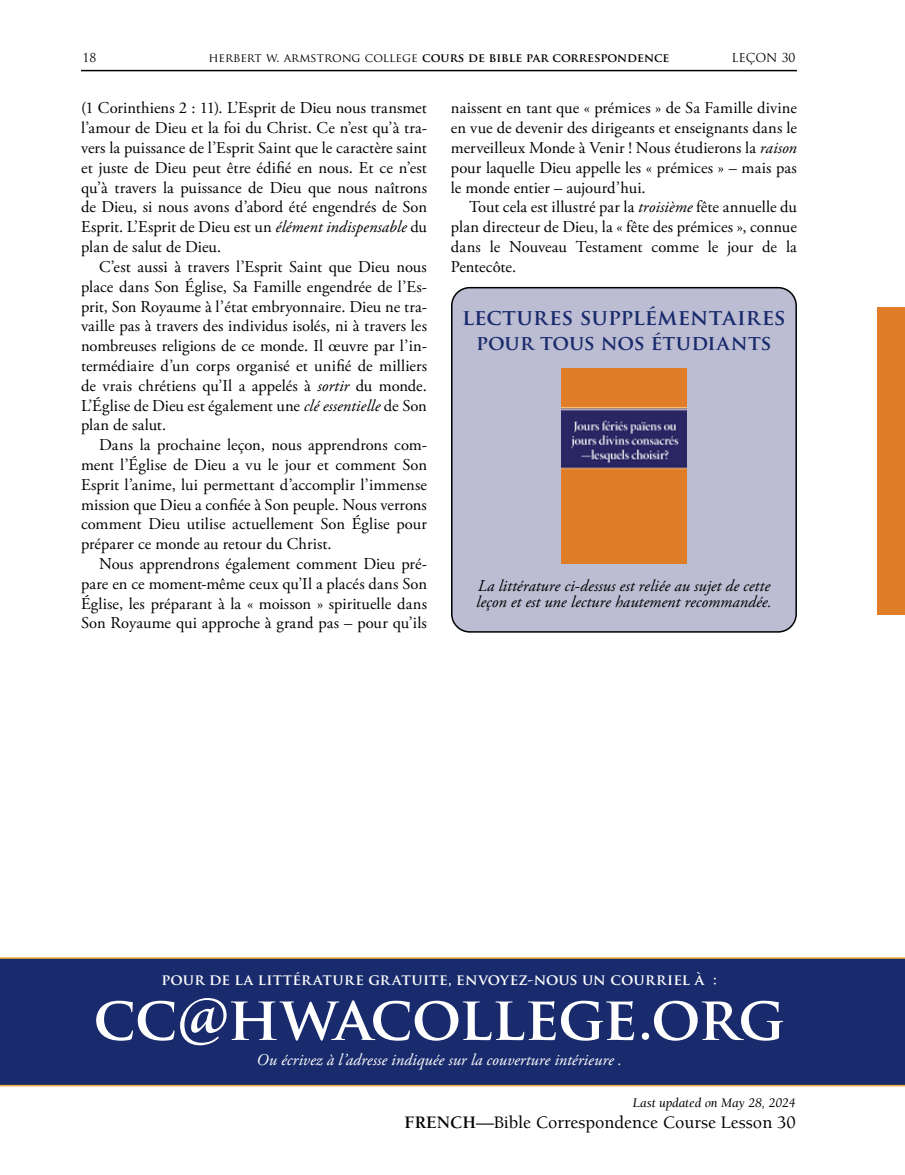
<style>
.page{position:relative;width:905px;height:1175px;background:#fff}
.page>*{position:absolute;margin:0;border:0;box-sizing:border-box;transform-origin:0 0}
.t1{font:700 60px "Trajan Pro";letter-spacing:-.02em;color:#fff}
.t2{font:700 21.75px "Trajan Pro";color:#192b6c}
.t3{font:700 20.25px "Trajan Pro";letter-spacing:-.01em;color:#192b6c}
.t4{font:500 18px "Berkeley Pro";color:#000}
.t5{font:16.5px/19.8px "Adobe Garamond Pro";letter-spacing:-.005em;color:#000;text-align:justify}
.t6{font:italic 16.5px/16.8px "Adobe Garamond Pro";letter-spacing:.005em;color:#000}
.t7{font:italic 16.5px "Adobe Garamond Pro";letter-spacing:.005em;color:#fff}
.t8{font:700 15px "Trajan Pro";letter-spacing:.01em;color:#fff}
.t9{font:italic 13.5px "Berkeley Pro";color:#000}
.t10{font:700 12px "Trajan Pro";color:#000}
.t11{font:12px "Trajan Pro";color:#000}
.s1{font-weight:400}
.s2{font-style:italic}
.s3{font-weight:700}
</style>
<div class="page">
<div style="left:878px;top:307px;width:26px;height:307px;background:#e07e27"></div>
<div style="left:0;top:957px;width:904px;height:129px;background:#192b6c"></div>
<hr style="left:81px;top:70px;width:715px;height:1px;background:#000">
<div style="left:452px;top:288px;width:344px;height:344px;background:#bcbcd3;border-radius:18px"></div>
<div style="left:451px;top:287px;width:345px;height:345px;border:2px solid #000;border-radius:18px"></div>
<img style="left:561px;top:368px;width:125px;height:196px">
<p class="t11" style="left:82px;top:50px;width:15px">18</p>
<p class="t10" style="left:208px;top:50px;width:462px"><span class="s1">Herbert W. Armstrong College</span> COURS DE BIBLE PAR CORRESPONDENCE</p>
<p class="t11" style="left:731px;top:50px;width:65px">LEÇON 30</p>
<p class="t5" style="left:81px;top:99px;width:347px">(1 Corinthiens 2 : 11). L’Esprit de Dieu nous transmet l’amour de Dieu et la foi du Christ. Ce n’est qu’à tra&shy;vers la puissance de l’Esprit Saint que le caractère saint et juste de Dieu peut être édifié en nous. Et ce n’est qu’à travers la puissance de Dieu que nous naîtrons de Dieu, si nous avons d’abord été engendrés de Son Esprit. L’Esprit de Dieu est un <span class="s2">élément indispensable</span> du plan de salut de Dieu.</p>
<p class="t5" style="left:81px;top:257px;width:347px;text-indent:18px">C’est aussi à travers l’Esprit Saint que Dieu nous place dans Son Église, Sa Famille engendrée de l’Es&shy;prit, Son Royaume à l’état embryonnaire. Dieu ne tra&shy;vaille pas à travers des individus isolés, ni à travers les nombreuses religions de ce monde. Il œuvre par l’in&shy;termédiaire d’un corps organisé et unifié de milliers de vrais chrétiens qu’Il a appelés à <span class="s2">sortir</span> du monde.<br>L’Église de Dieu est également une <span class="s2">clé essentielle</span> de Son plan de salut.</p>
<p class="t5" style="left:81px;top:435px;width:347px;text-indent:18px">Dans la prochaine leçon, nous apprendrons com&shy;ment l’Église de Dieu a vu le jour et comment Son Esprit l’anime, lui permettant d’accomplir l’immense mission que Dieu a confiée à Son peuple. Nous verrons comment Dieu utilise actuellement Son Église pour préparer ce monde au retour du Christ.</p>
<p class="t5" style="left:81px;top:554px;width:347px;text-indent:18px">Nous apprendrons également comment Dieu pré&shy;pare en ce moment-même ceux qu’Il a placés dans Son Église, les préparant à la « moisson » spirituelle dans Son Royaume qui approche à grand pas – pour qu’ils</p>
<p class="t5" style="left:451px;top:99px;width:347px">naissent en tant que « prémices » de Sa Famille divine en vue de devenir des dirigeants et enseignants dans le merveilleux Monde à Venir ! Nous étudierons la <span class="s2">raison </span>pour laquelle Dieu appelle les « prémices » – mais pas le monde entier – aujourd’hui.</p>
<p class="t5" style="left:451px;top:198px;width:347px;text-indent:18px">Tout cela est illustré par la <span class="s2">troisième</span> fête annuelle du plan directeur de Dieu, la « fête des prémices », connue dans le Nouveau Testament comme le jour de la Pentecôte.</p>
<h2 class="t2" style="left:462px;top:304px;width:325px">LECTURES SUPPLÉMENTAIRES</h2>
<p class="t3" style="left:476px;top:330px;width:297px">POUR TOUS NOS ÉTUDIANTS</p>
<p class="t6" style="left:476px;top:577px;width:297px">La littérature ci-dessus est reliée au sujet de cette leçon et est une lecture hautement recommandée.</p>
<p class="t8" style="left:162px;top:970px;width:557px">POUR DE LA LITTÉRATURE GRATUITE, ENVOYEZ-NOUS UN COURRIEL À :</p>
<h1 class="t1" style="left:93px;top:980px;width:693px">CC@HWACOLLEGE.ORG</h1>
<p class="t7" style="left:256px;top:1050px;width:367px">Ou écrivez à l’adresse indiquée sur la couverture intérieure .</p>
<p class="t9" style="left:633px;top:1095px;width:164px">Last updated on May 28, 2024</p>
<p class="t4" style="left:404px;top:1111px;width:392px"><span class="s3">FRENCH</span>—Bible Correspondence Course Lesson 30</p>
</div>
